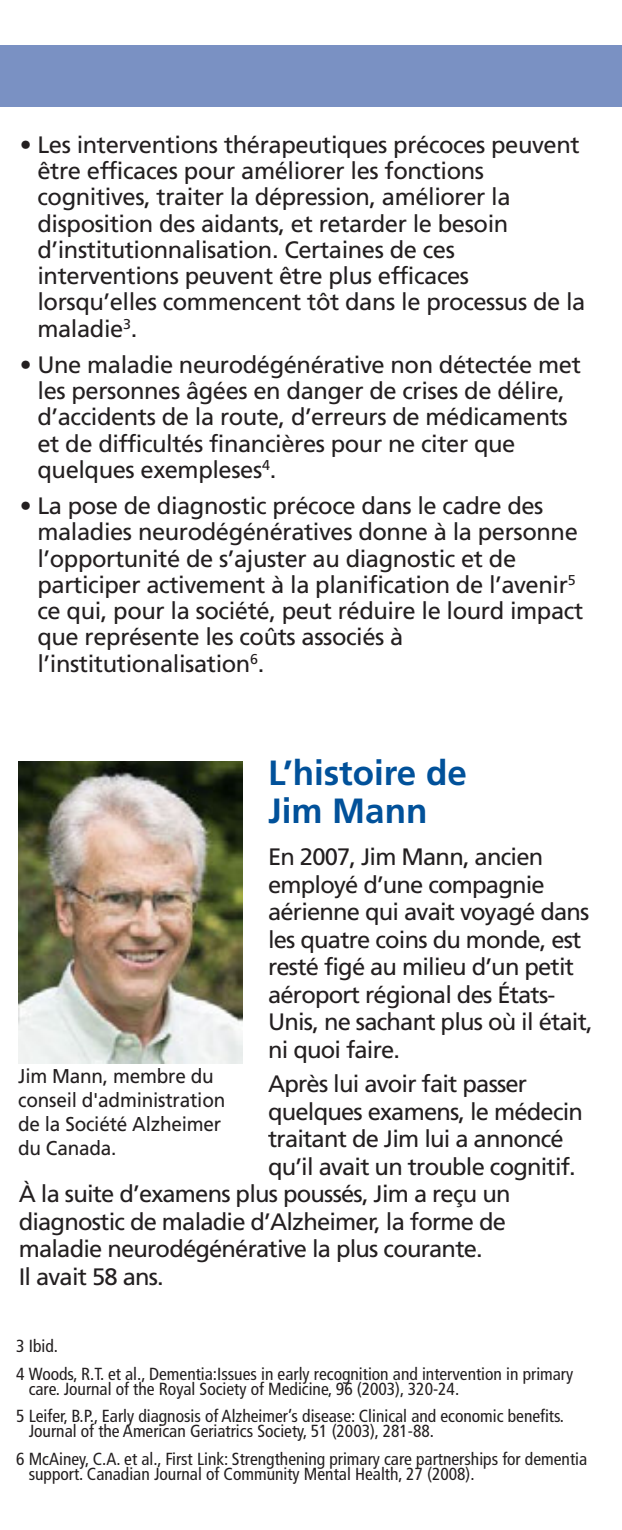
<style>
.page{position:relative;width:622px;height:1530px;background:#fff}
.page>*{position:absolute;margin:0;border:0;box-sizing:border-box;transform-origin:0 0}
.t1{font:700 35px/37.5px "Frutiger";color:#01519a}
.t2{font:23.75px/26.2px "Frutiger";letter-spacing:-.02em;color:#231f20}
.t3{font:20px/24px "Frutiger";letter-spacing:-.01em;color:#231f20;scale:.95 1}
.t4{font:condensed 17.5px/27.5px "Frutiger";color:#231f20}
</style>
<div class="page">
<div style="left:0;top:45px;width:622px;height:61px;background:#7a91c3"></div>
<img style="left:19px;top:761px;width:223px;height:302px">
<p class="t2" style="left:37px;top:133px;width:549px;text-indent:-18px">• Les interventions thérapeutiques précoces peuvent être efficaces pour améliorer les fonctions cognitives, traiter la dépression, améliorer la disposition des aidants, et retarder le besoin d’institutionnalisation. Certaines de ces interventions peuvent être plus efficaces lorsqu’elles commencent tôt dans le processus de la maladie<sup>3</sup>.</p>
<p class="t2" style="left:37px;top:353px;width:545px;text-indent:-18px">• Une maladie neurodégénérative non détectée met les personnes âgées en danger de crises de délire, d’accidents de la route, d’erreurs de médicaments et de difficultés financières pour ne citer que quelques exempleses<sup>4</sup>.</p>
<p class="t2" style="left:37px;top:495px;width:547px;text-indent:-18px">• La pose de diagnostic précoce dans le cadre des maladies neurodégénératives donne à la personne l’opportunité de s’ajuster au diagnostic et de participer activement à la planification de l’avenir<sup>5 </sup>ce qui, pour la société, peut réduire le lourd impact que représente les coûts associés à l’institutionalisation<sup>6</sup>.</p>
<h1 class="t1" style="left:268px;top:757px;width:200px">L’histoire de<br>Jim Mann</h1>
<p class="t2" style="left:268px;top:845px;width:326px;line-height:27.5px">En 2007, Jim Mann, ancien employé d’une compagnie aérienne qui avait voyagé dans les quatre coins du monde, est resté figé au milieu d’un petit aéroport régional des États-<br>Unis, ne sachant plus où il était, ni quoi faire.</p>
<p class="t2" style="left:268px;top:1073px;width:261px">Après lui avoir fait passer</p>
<p class="t2" style="left:268px;top:1100px;width:316px">quelques examens, le médecin</p>
<p class="t2" style="left:268px;top:1128px;width:297px">traitant de Jim lui a annoncé</p>
<p class="t2" style="left:268px;top:1155px;width:309px">qu’il avait un trouble cognitif.</p>
<p class="t2" style="left:19px;top:1183px;width:493px">À la suite d’examens plus poussés, Jim a reçu un</p>
<p class="t2" style="left:19px;top:1210px;width:489px">diagnostic de maladie d’Alzheimer, la forme de</p>
<p class="t2" style="left:19px;top:1238px;width:465px">maladie neurodégénérative la plus courante.</p>
<p class="t2" style="left:19px;top:1265px;width:147px">Il avait 58 ans.</p>
<p class="t3" style="left:18px;top:1066px;width:219px">Jim Mann, membre du conseil d'administration de la Société Alzheimer du Canada.</p>
<p class="t4" style="left:16px;top:1334px;width:558px">3 Ibid.<br>4 Woods, R.T. et al., Dementia:Issues in early recognition and intervention in primary</p>
<p class="t4" style="left:16px;top:1377px;width:549px;text-indent:12px">care. Journal of the Royal Society of Medicine, 96 (2003), 320-24.<br>5 Leifer, B.P., Early diagnosis of Alzheimer’s disease: Clinical and economic benefits.</p>
<p class="t4" style="left:16px;top:1419px;width:572px;text-indent:12px">Journal of the American Geriatrics Society, 51 (2003), 281-88.<br>6 McAiney, C.A. et al., First Link: Strengthening primary care partnerships for dementia</p>
<p class="t4" style="left:29px;top:1461px;width:447px">support. Canadian Journal of Community Mental Health, 27 (2008).</p>
</div>
